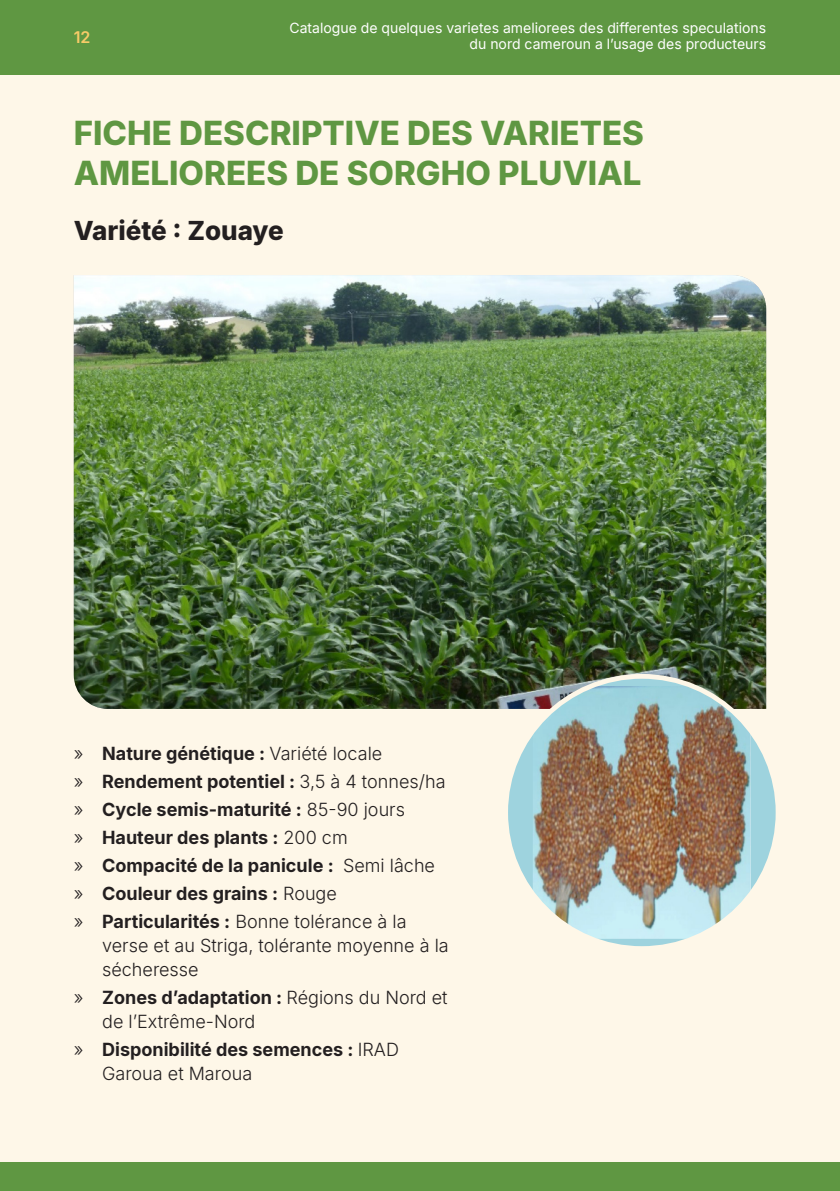
<style>
.page{position:relative;width:840px;height:1191px;background:#fff}
.page>*{position:absolute;margin:0;border:0;box-sizing:border-box;transform-origin:0 0}
.HEADER_0{font:800 33px/39.6px "Inter";color:#5f9742}
.HEADER_1{font:800 26px "Inter";color:#231f20}
.t1{font:700 18px/24px "Inter";color:#231f20}
.t2{font:300 18px/24px "Inter";color:#231f20}
.t3{font:600 16px "Inter";color:#f7cb68}
.t4{font:14px/16.8px "Inter";color:#fff;text-align:right}
.s1{font-weight:300}
.s2{font-weight:700}
</style>
<div class="page">
<div style="left:0;top:0;width:839px;height:1191px;background:#fef7e8"></div>
<div style="left:0;top:0;width:839px;height:75px;background:#5f9742"></div>
<div style="left:0;top:1162px;width:839px;height:29px;background:#5f9742"></div>
<img style="left:74px;top:275px;width:691px;height:434px">
<svg style="left:505px;top:676px;width:272px;height:272px;background:#aed9e0"></svg>
<img style="left:532px;top:686px;width:218px;height:252px">
<p class="t3" style="left:74px;top:25px;width:18px">12</p>
<p class="t4" style="left:289px;top:19px;width:478px">Catalogue de quelques varietes ameliorees des differentes speculations du nord cameroun a l’usage des producteurs</p>
<p class="HEADER_0" style="left:74px;top:113px;width:571px">FICHE DESCRIPTIVE DES VARIETES<br>AMELIOREES DE SORGHO PLUVIAL</p>
<p class="HEADER_1" style="left:74px;top:211px;width:211px">Variété : Zouaye</p>
<p class="t1" style="left:74px;top:741px;width:310px"><span class="s1">»</span> Nature génétique : <span class="s1">Variété locale</span></p>
<p class="t1" style="left:74px;top:769px;width:373px"><span class="s1">»</span> Rendement potentiel : <span class="s1">3,5 à 4 tonnes/ha</span></p>
<p class="t1" style="left:74px;top:797px;width:332px"><span class="s1">»</span> Cycle semis-maturité : <span class="s1">85-90 jours</span></p>
<p class="t1" style="left:74px;top:825px;width:275px"><span class="s1">»</span> Hauteur des plants : <span class="s1">200 cm</span></p>
<p class="t1" style="left:74px;top:853px;width:362px"><span class="s1">»</span> Compacité de la panicule : <span class="s1">Semi lâche</span></p>
<p class="t1" style="left:74px;top:881px;width:264px"><span class="s1">»</span> Couleur des grains : <span class="s1">Rouge</span></p>
<p class="t2" style="left:102px;top:909px;width:348px;text-indent:-28px">» <span class="s2">Particularités :</span> Bonne tolérance à la verse et au Striga, tolérante moyenne à la sécheresse</p>
<p class="t2" style="left:102px;top:985px;width:347px;text-indent:-28px">» <span class="s2">Zones d’adaptation :</span> Régions du Nord et de l’Extrême-Nord</p>
<p class="t1" style="left:102px;top:1037px;width:298px;text-indent:-28px"><span class="s1">»</span> Disponibilité des semences : <span class="s1">IRAD<br>Garoua et Maroua</span></p>
</div>
